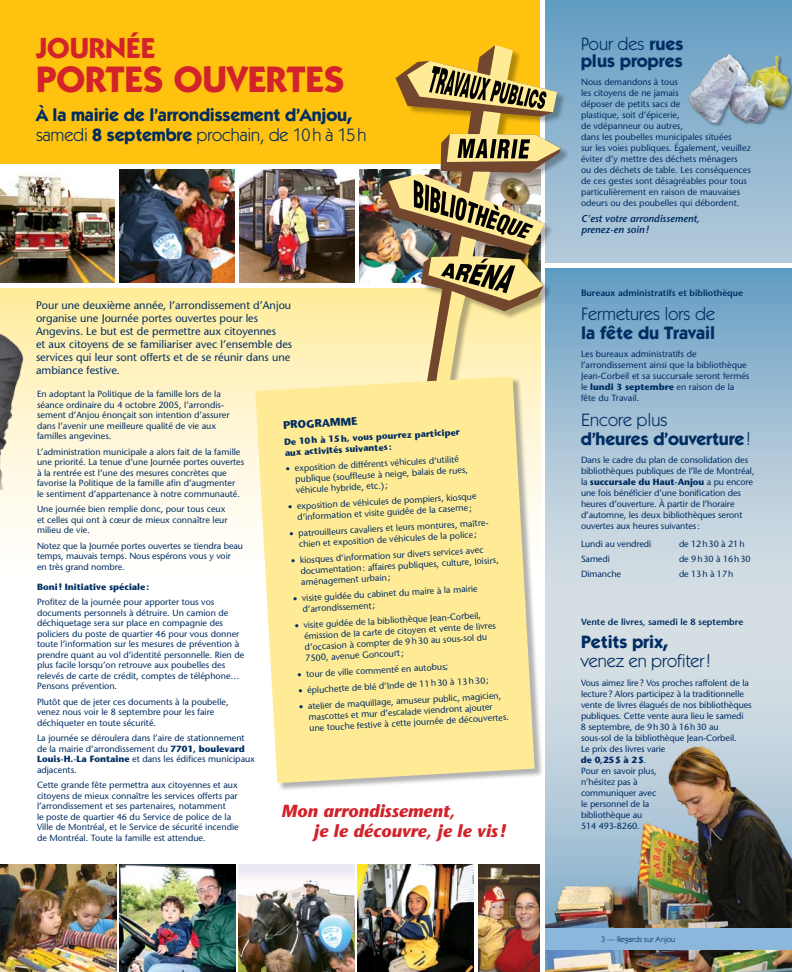
<style>
.page{position:relative;width:792px;height:972px;background:#fff}
.page>*{position:absolute;margin:0;border:0;box-sizing:border-box;transform-origin:0 0}
.t1{font:700 37px "Itc Kabel";color:#d2232a}
.t2{font:700 29px "Itc Kabel";color:#d2232a}
.t3{font:700 18px/19px "Itc Kabel";letter-spacing:-.005em;color:#002d62}
.t4{font:18px "Itc Kabel";color:#002d62}
.t5{font:italic 700 17.4px/20.2px "Stone Sans";color:#d2232a}
.t6{font:11px/13px "Stone Sans";color:#002d62}
.t7{font:700 11px "Stone Sans";color:#002d62}
.t8{font:italic 600 10px/11px "Stone Sans";color:#002d62}
.t9{font:9px/11px "Stone Sans";color:#002d62}
.t10{font:700 9px/11.2px "Stone Sans";color:#002d62}
.t11{font:600 9px "Stone Sans";color:#002d62}
.t12{font:9px "Stone Sans";letter-spacing:.045em;color:#002d62}
.t13{font:8px "Itc Kabel";color:#002d62}
.s1{font-weight:400}
.s2{font-weight:700}
</style>
<div class="page">
<svg style="left:545px;top:0;width:247px;height:263px;background:#8db4ce"></svg>
<svg style="left:545px;top:268px;width:247px;height:468px;background:#b3cad9"></svg>
<svg style="left:0;top:288px;width:380px;height:247px;background:#fff3c8"></svg>
<div style="left:0;top:0;width:540px;height:165px;background:#ffc20e"></div>
<img style="left:120px;top:169px;width:115px;height:114px">
<img style="left:240px;top:169px;width:114px;height:114px">
<img style="left:359px;top:169px;width:21px;height:114px">
<img style="left:0;top:174px;width:115px;height:109px">
<div style="left:0;top:164px;width:544px;height:5px;background:#fff"></div>
<img style="left:545px;top:736px;width:247px;height:236px">
<div style="left:381px;top:46px;width:189px;height:431px;background:#000;opacity:.3"></div>
<svg style="left:380px;top:46px;width:9px;height:330px"></svg>
<img style="left:389px;top:45px;width:172px;height:423px">
<svg style="left:457px;top:139px;width:73px;height:20px"></svg>
<svg style="left:429px;top:66px;width:118px;height:43px;background:#a08a4d"></svg>
<img style="left:414px;top:180px;width:120px;height:59px">
<svg style="left:441px;top:259px;width:74px;height:34px;background:#8e7e50"></svg>
<img style="left:0;top:864px;width:116px;height:108px">
<img style="left:119px;top:864px;width:116px;height:108px">
<img style="left:239px;top:864px;width:116px;height:108px">
<img style="left:358px;top:864px;width:116px;height:108px">
<div style="left:545px;top:929px;width:247px;height:21px;background:#8cb7dc"></div>
<img style="left:478px;top:864px;width:62px;height:108px">
<img style="left:688px;top:53px;width:104px;height:75px">
<img style="left:0;top:200px;width:31px;height:290px">
<div style="left:256px;top:377px;width:288px;height:416px;background:#000;opacity:.3"></div>
<svg style="left:255px;top:376px;width:280px;height:407px;background:#feec9f"></svg>
<h2 class="t2" style="left:36px;top:30px;width:121px">Journée</h2>
<h1 class="t1" style="left:36px;top:57px;width:306px">portes ouvertes</h1>
<h3 class="t3" style="left:36px;top:104px;width:332px;line-height:20px">À la mairie de l’arrondissement d’Anjou, <span class="s1">samedi</span> 8 septembre <span class="s1">prochain, de 10h à 15h</span></h3>
<p class="t6" style="left:36px;top:298px;width:258px">Pour une deuxième année, l’arrondissement d’Anjou organise une Journée portes ouvertes pour les Angevins. Le but est de permettre aux citoyennes<br>et aux citoyens de se familiariser avec l’ensemble des services qui leur sont offerts et de se réunir dans une ambiance festive.</p>
<p class="t9" style="left:37px;top:389px;width:194px;line-height:10.5px">En adoptant la Politique de la famille lors de la séance ordinaire du 4 octobre 2005, l’arrondis&shy;sement d’Anjou énonçait son intention d’assurer dans l’avenir une meilleure qualité de vie aux familles angevines.</p>
<p class="t9" style="left:37px;top:446px;width:209px;line-height:10.5px">L’administration municipale a alors fait de la famille une priorité. La tenue d’une Journée portes ouvertes à la rentrée est l’une des mesures concrètes que favorise la Politique de la famille afin d’augmenter<br>le sentiment d’appartenance à notre communauté.</p>
<p class="t9" style="left:37px;top:504px;width:192px;line-height:10.5px">Une journée bien remplie donc, pour tous ceux et celles qui ont à cœur de mieux connaître leur milieu de vie.</p>
<p class="t9" style="left:37px;top:540px;width:208px;line-height:10.5px">Notez que la Journée portes ouvertes se tiendra beau temps, mauvais temps. Nous espérons vous y voir<br>en très grand nombre.</p>
<p class="t10" style="left:37px;top:581px;width:114px">Boni! Initiative spéciale:</p>
<p class="t9" style="left:37px;top:597px;width:209px;line-height:10.5px">Profitez de la journée pour apporter tous vos documents personnels à détruire. Un camion de déchiquetage sera sur place en compagnie des policiers du poste de quartier 46 pour vous donner toute l’information sur les mesures de prévention à prendre quant au vol d’identité personnelle. Rien de plus facile lorsqu’on retrouve aux poubelles des relevés de carte de crédit, comptes de téléphone… Pensons prévention.</p>
<p class="t9" style="left:37px;top:696px;width:193px;line-height:10.5px">Plutôt que de jeter ces documents à la poubelle, venez nous voir le 8 septembre pour les faire déchiqueter en toute sécurité.</p>
<p class="t9" style="left:37px;top:733px;width:219px;line-height:10.5px">La journée se déroulera dans l’aire de stationnement de la mairie d’arrondissement du <span class="s2">7701, boulevard Louis-H.-La Fontaine</span> et dans les édifices municipaux adjacents.</p>
<p class="t9" style="left:37px;top:780px;width:203px;line-height:10.5px">Cette grande fête permettra aux citoyennes et aux citoyens de mieux connaître les services offerts par l’arrondissement et ses partenaires, notamment<br>le poste de quartier 46 du Service de police de la Ville de Montréal, et le Service de sécurité incendie de Montréal. Toute la famille est attendue.</p>
<p class="t7" style="left:283px;top:418px;width:76px;rotate:-3deg">Progr amm e</p>
<p class="t10" style="left:284px;top:436px;width:177px;rotate:-3deg">De 10h à 15h, vous pourrez participer aux activités suivantes :</p>
<p class="t9" style="left:294px;top:462px;width:174px;text-indent:-9px;rotate:-3deg">• exposition de différents véhicules d’utilité publique (souffl euse à neige, balais de rues, véhicule hybride, etc.);</p>
<p class="t9" style="left:288px;top:501px;width:190px;text-align:center;rotate:-3deg">• exposition de véhicules de pompiers, kiosque d’information et visite guidée de la caserne;</p>
<p class="t9" style="left:289px;top:528px;width:202px;text-align:center;rotate:-3deg">• patrouilleurs cavaliers et leurs montures, maître&shy;chien et exposition de véhicules de la police;</p>
<p class="t9" style="left:300px;top:554px;width:200px;text-indent:-9px;rotate:-3deg">• kiosques d’information sur divers services avec documentation: affaires publiques, culture, loisirs, aménagement urbain;</p>
<p class="t9" style="left:302px;top:592px;width:177px;text-indent:-9px;rotate:-3deg">• visite guidée du cabinet du maire à la mairie d’arrondissement;</p>
<p class="t9" style="left:303px;top:619px;width:194px;text-indent:-9px;rotate:-3deg">• visite guidée de la bibliothèque Jean-Corbeil, émission de la carte de citoyen et vente de livres d’occasion à compter de 9h30 au sous-sol du 7500, avenue Goncourt;</p>
<p class="t9" style="left:297px;top:669px;width:153px;rotate:-3deg">• tour de ville commenté en autobus;</p>
<p class="t9" style="left:298px;top:685px;width:193px;rotate:-3deg">• épluchette de blé d’Inde de 11h30 à 13h30;</p>
<p class="t9" style="left:308px;top:700px;width:202px;text-indent:-9px;rotate:-3deg">• atelier de maquillage, amuseur public, magicien, mascottes et mur d’escalade viendront ajouter une touche festive à cette journée de découvertes.</p>
<h3 class="t5" style="left:314px;top:801px;width:193px;text-indent:-33px">Mon arrondissement,<br>je le découvre, je le vis !</h3>
<h3 class="t3" style="left:581px;top:35px;width:104px;line-height:16.8px"><span class="s1">Pour des</span> rues plus propres</h3>
<p class="t9" style="left:581px;top:76px;width:172px">Nous demandons à tous<br>les citoyens de ne jamais<br>déposer de petits sacs de<br>plastique, soit d’épicerie,<br>de vdépanneur ou autres,<br>dans les poubelles municipales situées<br>sur les voies publiques. Également, veuillez éviter d’y mettre des déchets ménagers<br>ou des déchets de table. Les conséquences de ces gestes sont désagréables pour tous particulièrement en raison de mauvaises odeurs ou des poubelles qui débordent.</p>
<p class="t8" style="left:581px;top:213px;width:120px">C’est votre arrondissement, prenez-en soin!</p>
<p class="t11" style="left:581px;top:287px;width:164px">Bureaux administratifs et bibliothèque</p>
<h3 class="t4" style="left:581px;top:303px;width:136px">Fermetures lors de</h3>
<h3 class="t3" style="left:581px;top:323px;width:136px">la fête du Travail</h3>
<p class="t9" style="left:581px;top:348px;width:170px">Les bureaux administratifs de l’arrondissement ainsi que la bibliothèque Jean-Corbeil et sa succursale seront fermés le <span class="s2">lundi 3 septembre</span> en raison de la fête du Travail.</p>
<h3 class="t3" style="left:581px;top:410px;width:171px"><span class="s1">Encore plus<br></span>d’heures d’ouverture <span class="s1">!</span></h3>
<p class="t9" style="left:581px;top:454px;width:175px">Dans le cadre du plan de consolidation des bibliothèques publiques de l’île de Montréal, la <span class="s2">succursale du Haut-Anjou</span> a pu encore une fois bénéficier d’une bonification des heures d’ouverture. À partir de l’horaire d’automne, les deux bibliothèques seront ouvertes aux heures suivantes:</p>
<p class="t9" style="left:581px;top:539px;width:72px">Lundi au vendredi</p>
<p class="t9" style="left:679px;top:539px;width:67px">de 12h30 à 21h</p>
<p class="t9" style="left:581px;top:553px;width:30px">Samedi</p>
<p class="t12" style="left:679px;top:553px;width:73px">de 9h30 à 16h30</p>
<p class="t9" style="left:581px;top:568px;width:42px">Dimanche</p>
<p class="t9" style="left:679px;top:568px;width:56px">de 13h à 17h</p>
<p class="t11" style="left:581px;top:616px;width:164px">Vente de livres, samedi le 8 septembre</p>
<h3 class="t3" style="left:581px;top:632px;width:89px">Petits prix,</h3>
<h3 class="t4" style="left:581px;top:651px;width:131px">venez en profiter!</h3>
<p class="t9" style="left:581px;top:677px;width:172px">Vous aimez lire? Vos proches raffolent de la lecture? Alors participez à la traditionnelle vente de livres élagués de nos bibliothèques publiques. Cette vente aura lieu le samedi<br>8 septembre, de 9h30 à 16h30 au<br>sous-sol de la bibliothèque Jean-Corbeil.<br>Le prix des livres varie<br><span class="s2">de 0,25$ à 2$</span>.<br>Pour en savoir plus,<br>n’hésitez pas à<br>communiquer avec<br>le personnel de la<br>bibliothèque au<br>514 493-8260.</p>
<p class="t13" style="left:601px;top:935px;width:76px">3 — Regards sur Anjou</p>
</div>
